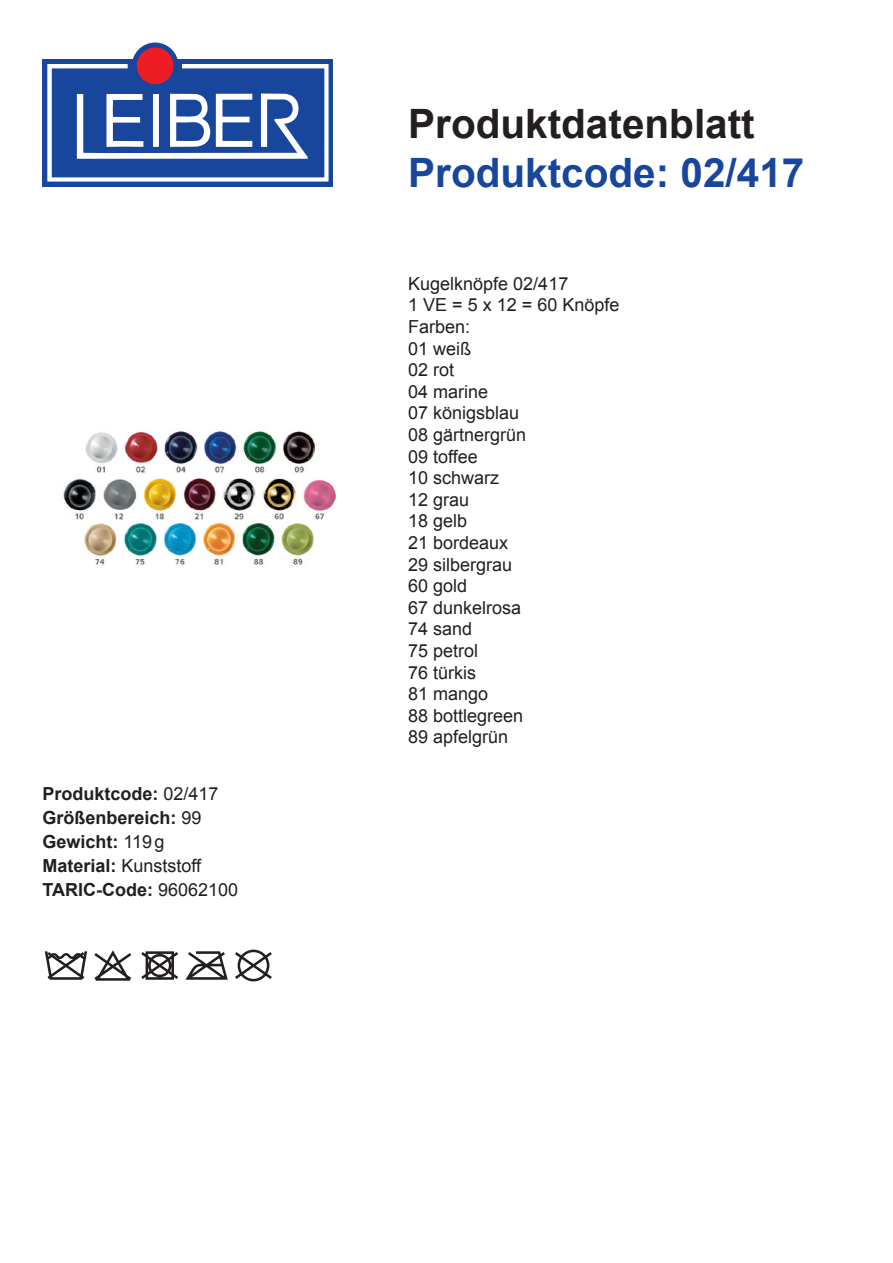
<style>
.page{position:relative;width:893px;height:1263px;background:#fff}
.page>*{position:absolute;margin:0;border:0;box-sizing:border-box;transform-origin:0 0}
.t1{font:700 40.5px "Arial";color:#18469d}
.t2{font:700 40.5px "Arial";color:#231f20}
.t3{font:18px/21.6px "Arial";color:#231f20}
.t4{font:700 18px/24px "Arial";color:#231f20}
.s1{font-weight:400}
</style>
<div class="page">
<div style="left:43px;top:59px;width:290px;height:127px;background:#18469d"></div>
<svg style="left:47px;top:64px;width:282px;height:118px"></svg>
<svg style="left:132px;top:43px;width:47px;height:46px"></svg>
<div style="left:138px;top:48px;width:35px;height:36px;background:#ee1d23;border-radius:50%"></div>
<div style="left:137px;top:48px;width:37px;height:36px;border:1px solid #ee1d23;border-radius:50%"></div>
<img style="left:63px;top:431px;width:273px;height:134px">
<svg style="left:45px;top:951px;width:42px;height:29px"></svg>
<svg style="left:94px;top:950px;width:37px;height:31px"></svg>
<svg style="left:141px;top:951px;width:37px;height:29px"></svg>
<svg style="left:185px;top:951px;width:43px;height:29px"></svg>
<svg style="left:235px;top:950px;width:37px;height:31px"></svg>
<p class="t4" style="left:43px;top:782px;width:197px">Produktcode: <span class="s1">02/417<br></span>Größenbereich: <span class="s1">99<br></span>Gewicht: <span class="s1">119g<br></span>Material: <span class="s1">Kunststoff<br></span>TARIC-Code: <span class="s1">96062100</span></p>
<h1 class="t2" style="left:408px;top:97px;width:348px">Produktdatenblatt</h1>
<h1 class="t1" style="left:408px;top:146px;width:398px">Produktcode: 02/417</h1>
<p class="t3" style="left:408px;top:273px;width:213px">Kugelknöpfe 02/417<br>1 VE = 5 x 12 = 60 Knöpfe<br>Farben:<br>01 weiß<br>02 rot<br>04 marine<br>07 königsblau<br>08 gärtnergrün<br>09 toffee<br>10 schwarz<br>12 grau<br>18 gelb<br>21 bordeaux<br>29 silbergrau<br>60 gold<br>67 dunkelrosa<br>74 sand<br>75 petrol<br>76 türkis<br>81 mango<br>88 bottlegreen<br>89 apfelgrün</p>
</div>
